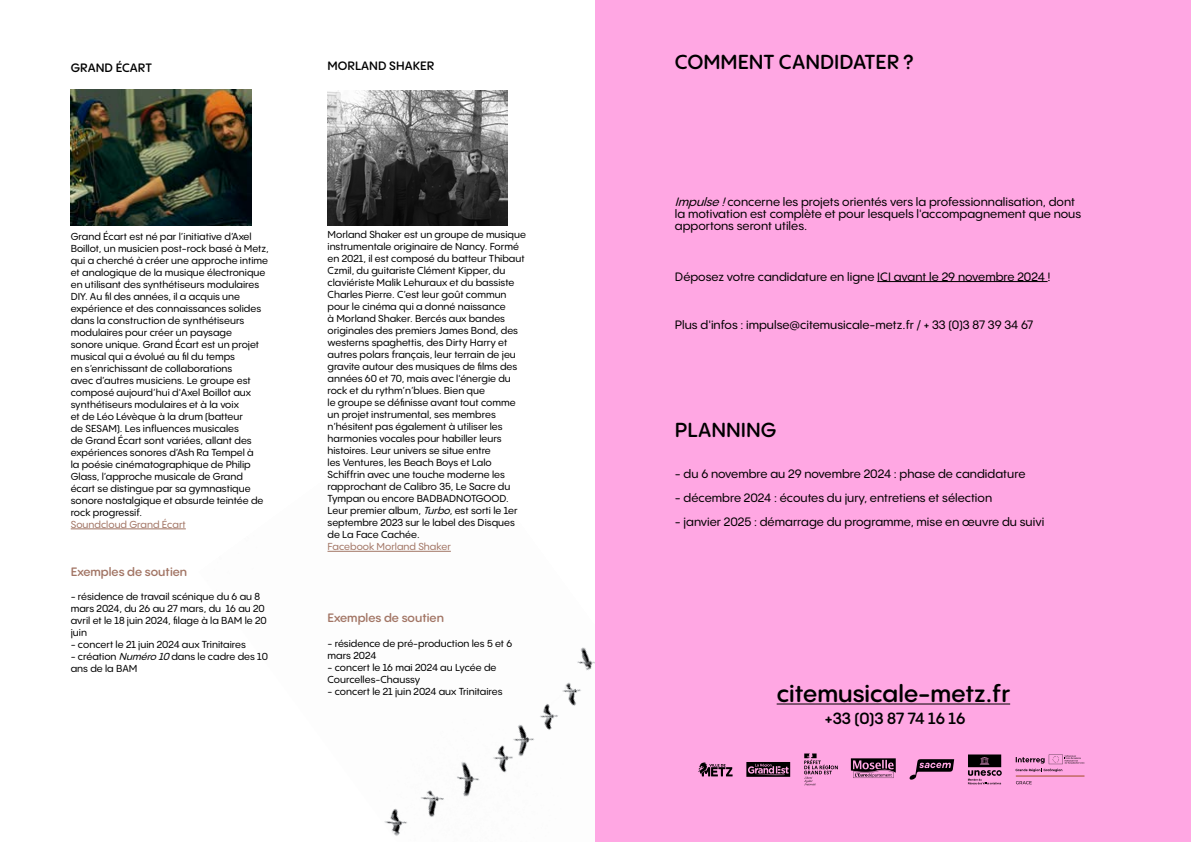
<style>
.page{position:relative;width:1191px;height:842px;background:#fff}
.page>*{position:absolute;margin:0;border:0;box-sizing:border-box;transform-origin:0 0}
.t1{font:600 24px "PP Pangram Sans Rounded";color:#000}
.t2{font:600 20px "PP Pangram Sans Rounded";color:#000}
.t3{font:600 16px "PP Pangram Sans Rounded";color:#000}
.t4{font:500 12px/12px "PP Pangram Sans Rounded";color:#000}
.t5{font:600 12px "PP Pangram Sans Rounded";color:#a27565}
.t6{font:600 12px "PP Pangram Sans Rounded";color:#000}
.t7{font:500 10px/12px "PP Pangram Sans Rounded";color:#000}
.t8{font:500 10px "PP Pangram Sans Rounded";color:#a27565}
.s1{font-style:italic}
</style>
<div class="page">
<img style="left:327px;top:550px;width:268px;height:286px">
<div style="left:595px;top:0;width:596px;height:842px;background:#ffa7e3"></div>
<hr style="left:877px;top:281px;width:170px;height:1px;background:#000">
<hr style="left:776px;top:704px;width:234px;height:1px;background:#000">
<svg style="left:746px;top:762px;width:44px;height:15px"></svg>
<svg style="left:698px;top:762px;width:34px;height:14px"></svg>
<svg style="left:968px;top:754px;width:33px;height:30px"></svg>
<svg style="left:804px;top:753px;width:34px;height:32px"></svg>
<svg style="left:909px;top:759px;width:45px;height:21px"></svg>
<hr style="left:1015px;top:776px;width:69px;height:1px;background:#a07626">
<svg style="left:1016px;top:781px;width:15px;height:3px"></svg>
<svg style="left:1015px;top:754px;width:69px;height:18px"></svg>
<hr style="left:71px;top:529px;width:115px;height:1px;background:#a27565">
<img style="left:71px;top:90px;width:180px;height:135px">
<hr style="left:327px;top:551px;width:124px;height:1px;background:#a27565">
<img style="left:327px;top:90px;width:180px;height:135px">
<svg style="left:851px;top:758px;width:44px;height:20px"></svg>
<p class="t6" style="left:71px;top:60px;width:83px">GRAND ÉCART</p>
<p class="t6" style="left:327px;top:58px;width:108px">MORLAND SHAKER</p>
<p class="t7" style="left:71px;top:230px;width:200px">Grand Écart est né par l’initiative d’Axel Boillot, un musicien post-rock basé à Metz, qui a cherché à créer une approche intime et analogique de la musique électronique en utilisant des synthétiseurs modulaires DIY. Au fil des années, il a acquis une expérience et des connaissances solides dans la construction de synthétiseurs modulaires pour créer un paysage<br>sonore unique. Grand Écart est un projet musical qui a évolué au fil du temps<br>en s’enrichissant de collaborations<br>avec d’autres musiciens. Le groupe est composé aujourd’hui d'Axel Boillot aux synthétiseurs modulaires et à la voix<br>et de Léo Lévèque à la drum (batteur<br>de SESAM). Les influences musicales<br>de Grand Écart sont variées, allant des expériences sonores d’Ash Ra Tempel à<br>la poésie cinématographique de Philip Glass, l’approche musicale de Grand écart se distingue par sa gymnastique sonore nostalgique et absurde teintée de rock progressif.</p>
<p class="t8" style="left:71px;top:518px;width:117px">Soundcloud Grand Écart</p>
<p class="t5" style="left:71px;top:564px;width:118px">Exemples de soutien</p>
<p class="t7" style="left:71px;top:590px;width:198px">- résidence de travail scénique du 6 au 8 mars 2024, du 26 au 27 mars, du 16 au 20 avril et le 18 juin 2024, filage à la BAM le 20 juin</p>
<p class="t7" style="left:71px;top:638px;width:177px">- concert le 21 juin 2024 aux Trinitaires</p>
<p class="t7" style="left:71px;top:650px;width:199px">- création <span class="s1">Numéro 10</span> dans le cadre des 10 ans de la BAM</p>
<p class="t7" style="left:327px;top:229px;width:200px">Morland Shaker est un groupe de musique instrumentale originaire de Nancy. Formé en 2021, il est composé du batteur Thibaut Czmil, du guitariste Clément Kipper, du claviériste Malik Lehuraux et du bassiste Charles Pierre. C’est leur goût commun pour le cinéma qui a donné naissance<br>à Morland Shaker. Bercés aux bandes originales des premiers James Bond, des westerns spaghettis, des Dirty Harry et autres polars français, leur terrain de jeu gravite autour des musiques de films des années 60 et 70, mais avec l'énergie du rock et du rythm’n’blues. Bien que<br>le groupe se définisse avant tout comme un projet instrumental, ses membres n’hésitent pas également à utiliser les harmonies vocales pour habiller leurs histoires. Leur univers se situe entre<br>les Ventures, les Beach Boys et Lalo Schiffrin avec une touche moderne les rapprochant de Calibro 35, Le Sacre du Tympan ou encore BADBADNOTGOOD.<br>Leur premier album, <span class="s1">Turbo</span>, est sorti le 1er septembre 2023 sur le label des Disques de La Face Cachée.</p>
<p class="t8" style="left:327px;top:540px;width:125px">Facebook Morland Shaker</p>
<p class="t5" style="left:327px;top:610px;width:118px">Exemples de soutien</p>
<p class="t7" style="left:327px;top:637px;width:186px">- résidence de pré-production les 5 et 6 mars 2024</p>
<p class="t7" style="left:327px;top:661px;width:170px">- concert le 16 mai 2024 au Lycée de<br>Courcelles-Chaussy</p>
<p class="t7" style="left:327px;top:685px;width:177px">- concert le 21 juin 2024 aux Trinitaires</p>
<h2 class="t2" style="left:675px;top:48px;width:240px">COMMENT CANDIDATER ?</h2>
<p class="t4" style="left:675px;top:196px;width:408px"><span class="s1">Impulse!</span>concerne les projets orientés vers la professionnalisation, dont la motivation est complète et pour lesquels l'accompagnement que nous apportons seront utiles.</p>
<p class="t4" style="left:675px;top:270px;width:377px">Déposez votre candidature en ligne ICI avant le 29 novembre 2024 !</p>
<p class="t4" style="left:675px;top:318px;width:360px">Plus d'infos : impulse@citemusicale-metz.fr / + 33 (0)3 87 39 34 67</p>
<h2 class="t2" style="left:675px;top:416px;width:103px">PLANNING</h2>
<p class="t4" style="left:675px;top:467px;width:352px">- du 6 novembre au 29 novembre 2024 : phase de candidature</p>
<p class="t4" style="left:675px;top:491px;width:319px">- décembre 2024 : écoutes du jury, entretiens et sélection</p>
<p class="t4" style="left:675px;top:515px;width:371px">- janvier 2025 : démarrage du programme, mise en œuvre du suivi</p>
<h1 class="t1" style="left:776px;top:678px;width:235px">citemusicale-metz.fr</h1>
<h3 class="t3" style="left:825px;top:708px;width:142px">+33 (0)3 87 74 16 16</h3>
</div>
